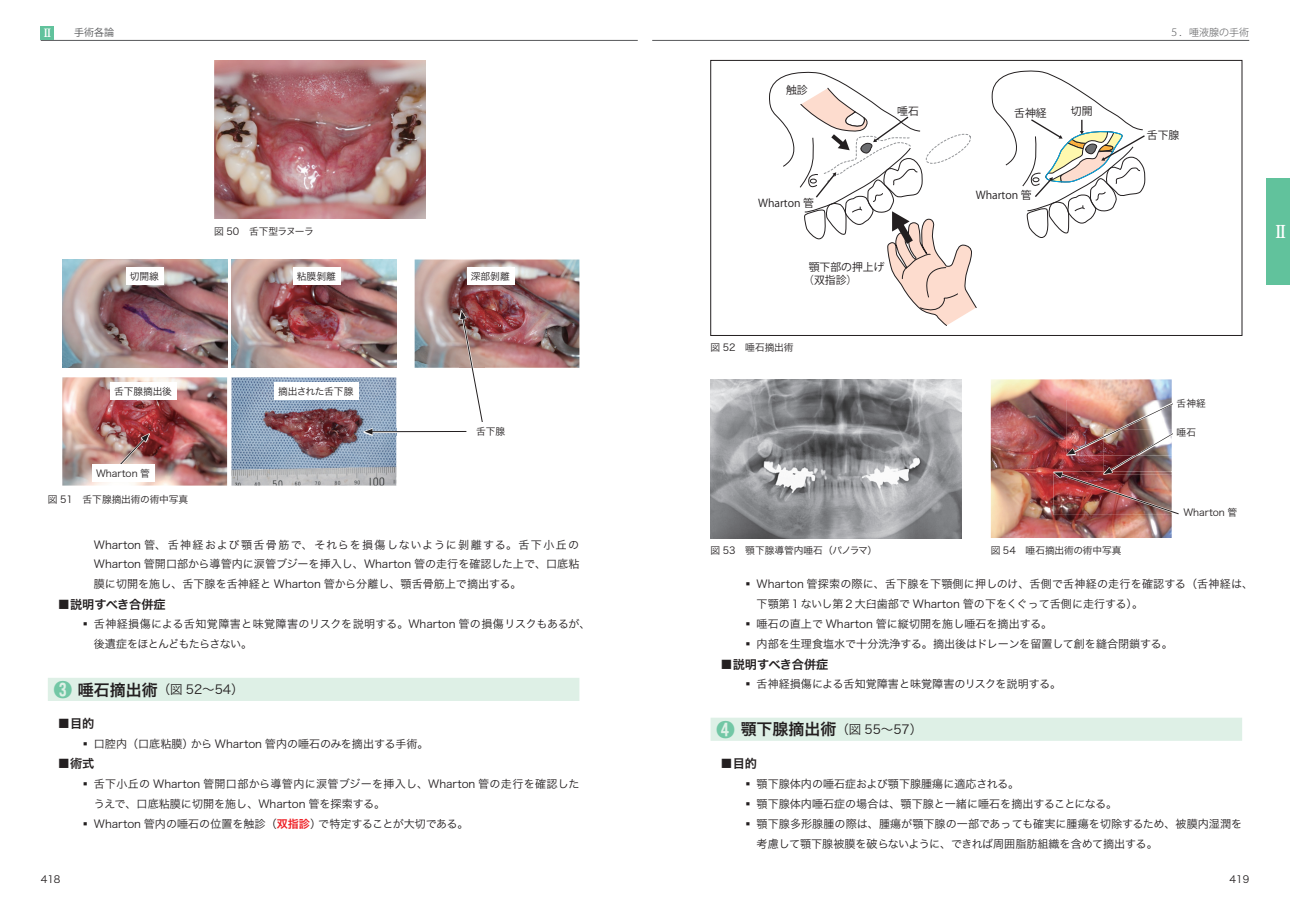
<style>
.page{position:relative;width:1290px;height:911px;background:#fff}
.page>*{position:absolute;margin:0;border:0;box-sizing:border-box;transform-origin:0 0}
.t1{font:700 17.5px "Koz Min Pro";color:#fff;scale:.9 1}
.t2{font:12.5px "Hira Kaku Pro W3";color:#231f20}
.t3{font:12.12px "Hira Kaku Pro W6";color:#231f20}
.t4{font:700 11.25px "Koz Min Pro";color:#fff}
.t5{font:11.12px/19.9px "Hira Kaku Pro W3";color:#231f20}
.t6{font:10.88px/13.2px "Hira Kaku Pro W3 83 pv RKSJ H";color:#231f20}
.t7{font:300 10px "Koz Go Pro";color:#57585a}
.t8{font:10px "Hira Kaku Pro W3";color:#231f20}
.t9{font:10px "Koz Go Pro";color:#57585a}
.t10{font:9.75px "Hira Kaku Pro W3";color:#231f20}
.t11{font:9.75px "Hira Kaku Pro W3";letter-spacing:-.02em;color:#231f20}
.t12{font:9.75px "Hira Kaku Pro W3";letter-spacing:-.065em;color:#231f20}
.t13{font:9.75px "Hira Kaku Pro W3";letter-spacing:-.04em;color:#231f20}
.s1{font-family:"Adobe Myungjo Std";font-weight:500;font-size:19.5px;color:#72c7a5}
.s2{font-family:"Hira Kaku Pro W6";font-size:16px}
.s3{font-family:"Hira Kaku Pro W6";color:#ee1d23}
</style>
<div class="page">
<div style="left:1267px;top:178px;width:23px;height:106px;background:#61c29c"></div>
<hr style="left:41px;top:40px;width:597px;height:1px;background:#57585a">
<hr style="left:652px;top:40px;width:597px;height:1px;background:#57585a">
<div style="left:41px;top:26px;width:13px;height:13px;background:#61c29c"></div>
<div style="left:48px;top:678px;width:531px;height:23px;background:#def0e6"></div>
<img style="left:214px;top:60px;width:212px;height:159px">
<img style="left:62px;top:259px;width:165px;height:109px">
<img style="left:62px;top:377px;width:165px;height:108px">
<img style="left:231px;top:259px;width:165px;height:109px">
<img style="left:231px;top:377px;width:165px;height:108px">
<img style="left:415px;top:259px;width:164px;height:109px">
<div style="left:126px;top:267px;width:37px;height:17px;background:#fff"></div>
<div style="left:110px;top:382px;width:67px;height:18px;background:#fff"></div>
<div style="left:293px;top:267px;width:47px;height:17px;background:#fff"></div>
<div style="left:275px;top:382px;width:84px;height:18px;background:#fff"></div>
<div style="left:467px;top:267px;width:47px;height:17px;background:#fff"></div>
<img style="left:116px;top:433px;width:34px;height:32px">
<svg style="left:116px;top:434px;width:33px;height:31px"></svg>
<img style="left:459px;top:310px;width:25px;height:58px">
<svg style="left:460px;top:311px;width:24px;height:111px"></svg>
<img style="left:364px;top:428px;width:103px;height:7px">
<hr style="left:370px;top:431px;width:96px;height:1px;background:#231f20">
<svg style="left:365px;top:429px;width:7px;height:5px"></svg>
<div style="left:93px;top:465px;width:62px;height:17px;background:#fff"></div>
<svg style="left:992px;top:70px;width:154px;height:168px"></svg>
<svg style="left:769px;top:71px;width:208px;height:255px"></svg>
<div style="left:710px;top:60px;width:532px;height:275px;border:1px solid #231f20"></div>
<img style="left:710px;top:379px;width:252px;height:159px">
<div style="left:710px;top:717px;width:532px;height:24px;background:#def0e6"></div>
<img style="left:991px;top:379px;width:180px;height:159px">
<img style="left:1053px;top:471px;width:118px;height:44px">
<img style="left:1054px;top:401px;width:125px;height:113px">
<div style="left:1173px;top:395px;width:37px;height:17px;background:#fff"></div>
<div style="left:1173px;top:423px;width:37px;height:18px;background:#fff"></div>
<p class="t9" style="left:74px;top:26px;width:41px">手術各論</p>
<p class="t4" style="left:42px;top:25px;width:13px">Ⅱ</p>
<p class="t7" style="left:1169px;top:26px;width:81px">５．唾液腺の手術</p>
<p class="t10" style="left:130px;top:267px;width:31px">切開線</p>
<p class="t12" style="left:214px;top:222px;width:101px">図 50　舌下型ラヌーラ</p>
<p class="t10" style="left:297px;top:267px;width:40px">粘膜剝離</p>
<p class="t10" style="left:114px;top:382px;width:60px">舌下腺摘出後</p>
<p class="t10" style="left:96px;top:465px;width:55px">Wharton 管</p>
<p class="t11" style="left:48px;top:491px;width:142px">図 51　舌下腺摘出術の術中写真</p>
<p class="t13" style="left:278px;top:382px;width:77px">摘出された舌下腺</p>
<p class="t10" style="left:471px;top:267px;width:40px">深部剝離</p>
<p class="t10" style="left:476px;top:423px;width:31px">舌下腺</p>
<p class="t5" style="left:94px;top:533px;width:487px;text-align:justify">Wharton 管、舌神経および顎舌骨筋で、それらを損傷しないように剝離する。舌下小丘のWharton 管開口部から導管内に涙管ブジーを挿入し、Wharton 管の走行を確認した上で、口底粘膜に切開を施し、舌下腺を舌神経と Wharton 管から分離し、顎舌骨筋上で摘出する。</p>
<p class="t3" style="left:58px;top:593px;width:109px">■説明すべき合併症</p>
<p class="t5" style="left:94px;top:613px;width:498px;text-indent:-14px">▪ 舌神経損傷による舌知覚障害と味覚障害のリスクを説明する。Wharton 管の損傷リスクもあるが、後遺症をほとんどもたらさない。</p>
<p class="t2" style="left:53px;top:678px;width:192px"><span class="s1">➌</span> <span class="s2">唾石摘出術</span>（図 52～54）</p>
<p class="t3" style="left:58px;top:713px;width:38px">■目的</p>
<p class="t5" style="left:80px;top:733px;width:350px">▪ 口腔内（口底粘膜）から Wharton 管内の唾石のみを摘出する手術。</p>
<p class="t3" style="left:58px;top:752px;width:38px">■術式</p>
<p class="t5" style="left:94px;top:773px;width:487px;text-indent:-14px">▪ 舌下小丘の Wharton 管開口部から導管内に涙管ブジーを挿入し、Wharton 管の走行を確認したうえで、口底粘膜に切開を施し、Wharton 管を探索する。</p>
<p class="t5" style="left:80px;top:812px;width:390px">▪ Wharton 管内の唾石の位置を触診（<span class="s3">双指診</span>）で特定することが大切である。</p>
<p class="t6" style="left:786px;top:83px;width:23px">触診</p>
<p class="t6" style="left:897px;top:104px;width:23px">唾石</p>
<p class="t6" style="left:758px;top:196px;width:58px">Wharton 管</p>
<p class="t6" style="left:803px;top:260px;width:83px;text-indent:5px">顎下部の押上げ（双指診）</p>
<p class="t10" style="left:710px;top:339px;width:84px">図 52　唾石摘出術</p>
<p class="t6" style="left:1014px;top:106px;width:34px">舌神経</p>
<p class="t6" style="left:1071px;top:105px;width:23px">切開</p>
<p class="t6" style="left:976px;top:189px;width:58px">Wharton 管</p>
<p class="t6" style="left:1147px;top:128px;width:34px">舌下腺</p>
<p class="t10" style="left:1176px;top:395px;width:31px">舌神経</p>
<p class="t10" style="left:1176px;top:423px;width:21px">唾石</p>
<p class="t10" style="left:1183px;top:503px;width:55px">Wharton 管</p>
<p class="t11" style="left:991px;top:541px;width:132px">図 54　唾石摘出術の術中写真</p>
<p class="t10" style="left:710px;top:541px;width:168px">図 53　顎下腺導管内唾石（パノラマ）</p>
<p class="t5" style="left:756px;top:573px;width:498px;text-indent:-14px">▪ Wharton 管探索の際に、舌下腺を下顎側に押しのけ、舌側で舌神経の走行を確認する（舌神経は、下顎第１ないし第２大臼歯部で Wharton 管の下をくぐって舌側に走行する）。</p>
<p class="t5" style="left:742px;top:613px;width:311px">▪ 唾石の直上で Wharton 管に縦切開を施し唾石を摘出する。</p>
<p class="t5" style="left:742px;top:633px;width:432px">▪ 内部を生理食塩水で十分洗浄する。摘出後はドレーンを留置して創を縫合閉鎖する。</p>
<p class="t3" style="left:720px;top:653px;width:109px">■説明すべき合併症</p>
<p class="t5" style="left:742px;top:673px;width:320px">▪ 舌神経損傷による舌知覚障害と味覚障害のリスクを説明する。</p>
<p class="t2" style="left:716px;top:718px;width:208px"><span class="s1">➍</span> <span class="s2">顎下腺摘出術</span>（図 55～57）</p>
<p class="t3" style="left:720px;top:752px;width:38px">■目的</p>
<p class="t5" style="left:742px;top:773px;width:278px">▪ 顎下腺体内の唾石症および顎下腺腫瘍に適応される。</p>
<p class="t5" style="left:742px;top:793px;width:376px">▪ 顎下腺体内唾石症の場合は、顎下腺と一緒に唾石を摘出することになる。</p>
<p class="t5" style="left:756px;top:812px;width:487px;text-indent:-14px">▪ 顎下腺多形腺腫の際は、腫瘍が顎下腺の一部であっても確実に腫瘍を切除するため、被膜内湿潤を考慮して顎下腺被膜を破らないように、できれば周囲脂肪組織を含めて摘出する。</p>
<p class="t8" style="left:41px;top:870px;width:21px">418</p>
<p class="t8" style="left:1229px;top:870px;width:21px">419</p>
<p class="t1" style="left:1273px;top:219px;width:19px">Ⅱ</p>
</div>
